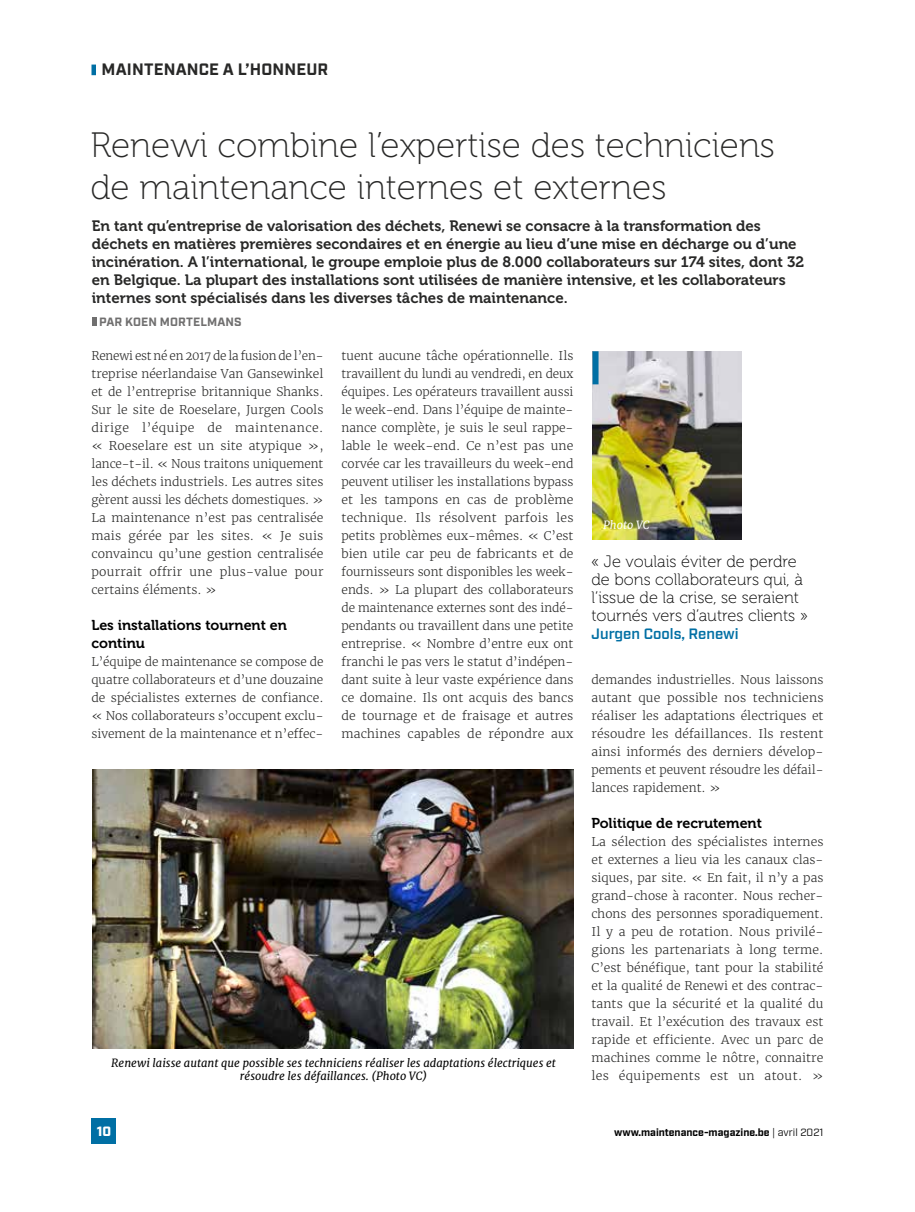
<style>
.page{position:relative;width:915px;height:1212px;background:#fff}
.page>*{position:absolute;margin:0;border:0;box-sizing:border-box;transform-origin:0 0}
.t1{font:35.25px/42px "Museo 100";color:#282827}
.t2{font:16.5px/18px "Museo 100";color:#000}
.t3{font:700 16.5px "Industry";letter-spacing:.01em;color:#282827}
.t4{font:15px/18px "Museo 700";color:#282827}
.t5{font:600 15px "Industry";color:#006fa4}
.t6{font:14.25px/18px "Museo 700";color:#000}
.t7{font:900 13.5px "Industry";color:#fff}
.t8{font:300 12px/18px "Merriweather";letter-spacing:.005em;color:#282827;text-align:justify}
.t9{font:700 12px "Industry";letter-spacing:.01em;color:#706f6f}
.t10{font:italic 11.25px/13.5px "Merriweather";color:#000;text-align:center}
.t11{font:italic 11.25px "Merriweather";color:#fff}
.t12{font:700 10.5px "Industry";color:#000}
.s1{font-weight:400}
</style>
<div class="page">
<div style="left:91px;top:1118px;width:25px;height:26px;background:#006fa4"></div>
<div style="left:91px;top:65px;width:5px;height:10px;background:#006fa4"></div>
<svg style="left:92px;top:318px;width:4px;height:8px"></svg>
<img style="left:592px;top:351px;width:149px;height:188px">
<div style="left:592px;top:351px;width:6px;height:33px;background:#006fa4"></div>
<img style="left:92px;top:770px;width:481px;height:279px">
<h2 class="t3" style="left:102px;top:60px;width:228px">MAINTENANCE A L’HONNEUR</h2>
<h1 class="t1" style="left:90px;top:124px;width:685px">Renewi combine l’expertise des techniciens de maintenance internes et externes</h1>
<p class="t4" style="left:92px;top:217px;width:713px">En tant qu’entreprise de valorisation des déchets, Renewi se consacre à la transformation des déchets en matières premières secondaires et en énergie au lieu d’une mise en décharge ou d’une incinération. A l’international, le groupe emploie plus de 8.000 collaborateurs sur 174 sites, dont 32 en Belgique. La plupart des installations sont utilisées de manière intensive, et les collaborateurs internes sont spécialisés dans les diverses tâches de maintenance.</p>
<p class="t9" style="left:99px;top:315px;width:144px">PAR KOEN MORTELMANS</p>
<p class="t8" style="left:91px;top:347px;width:233px">Renewi est né en 2017 de la fusion de l’en&shy;treprise néerlandaise Van Gansewinkel et de l’entreprise britannique Shanks.<br>Sur le site de Roeselare, Jurgen Cools dirige l’équipe de maintenance. « Roeselare est un site atypique », lance-t-il. « Nous traitons uniquement les déchets industriels. Les autres sites gèrent aussi les déchets domestiques. » La maintenance n’est pas centralisée mais gérée par les sites. « Je suis convaincu qu’une gestion centralisée pourrait offrir une plus-value pour certains éléments. »</p>
<p class="t6" style="left:91px;top:616px;width:197px">Les installations tournent en continu</p>
<p class="t8" style="left:91px;top:653px;width:233px">L’équipe de maintenance se compose de quatre collaborateurs et d’une douzaine de spécialistes externes de confiance. « Nos collaborateurs s’occupent exclu&shy;sivement de la maintenance et n’effec-</p>
<p class="t8" style="left:341px;top:347px;width:233px">tuent aucune tâche opérationnelle. Ils travaillent du lundi au vendredi, en deux équipes. Les opérateurs travaillent aussi le week-end. Dans l’équipe de mainte&shy;nance complète, je suis le seul rappe&shy;lable le week-end. Ce n’est pas une corvée car les travailleurs du week-end peuvent utiliser les installations bypass et les tampons en cas de problème technique. Ils résolvent parfois les petits problèmes eux-mêmes. « C’est bien utile car peu de fabricants et de fournisseurs sont disponibles les week&shy;ends. » La plupart des collaborateurs de maintenance externes sont des indé&shy;pendants ou travaillent dans une petite entreprise. « Nombre d’entre eux ont franchi le pas vers le statut d’indépen&shy;dant suite à leur vaste expérience dans ce domaine. Ils ont acquis des bancs de tournage et de fraisage et autres machines capables de répondre aux</p>
<p class="t10" style="left:111px;top:1056px;width:446px">Renewi laisse autant que possible ses techniciens réaliser les adaptations électriques et résoudre les défaillances. (Photo VC)</p>
<p class="t11" style="left:603px;top:518px;width:48px">Photo VC</p>
<h2 class="t2" style="left:591px;top:553px;width:218px">« Je voulais éviter de perdre de bons collaborateurs qui, à l’issue de la crise, se seraient tournés vers d’autres clients »</h2>
<p class="t5" style="left:591px;top:625px;width:149px">Jurgen Cools, Renewi</p>
<p class="t8" style="left:591px;top:671px;width:233px">demandes industrielles. Nous laissons autant que possible nos techniciens réaliser les adaptations électriques et résoudre les défaillances. Ils restent ainsi informés des derniers dévelop&shy;pements et peuvent résoudre les défail&shy;lances rapidement. »</p>
<p class="t6" style="left:591px;top:814px;width:172px">Politique de recrutement</p>
<p class="t8" style="left:591px;top:833px;width:233px">La sélection des spécialistes internes et externes a lieu via les canaux clas&shy;siques, par site. « En fait, il n’y a pas grand-chose à raconter. Nous recher&shy;chons des personnes sporadiquement.<br>Il y a peu de rotation. Nous privilé&shy;gions les partenariats à long terme.<br>C’est bénéfique, tant pour la stabilité et la qualité de Renewi et des contrac&shy;tants que la sécurité et la qualité du travail. Et l’exécution des travaux est rapide et efficiente. Avec un parc de machines comme le nôtre, connaitre les équipements est un atout. »</p>
<p class="t7" style="left:97px;top:1123px;width:16px">10</p>
<p class="t12" style="left:614px;top:1126px;width:211px">www.maintenance-magazine.be <span class="s1">| avril 2021</span></p>
</div>
